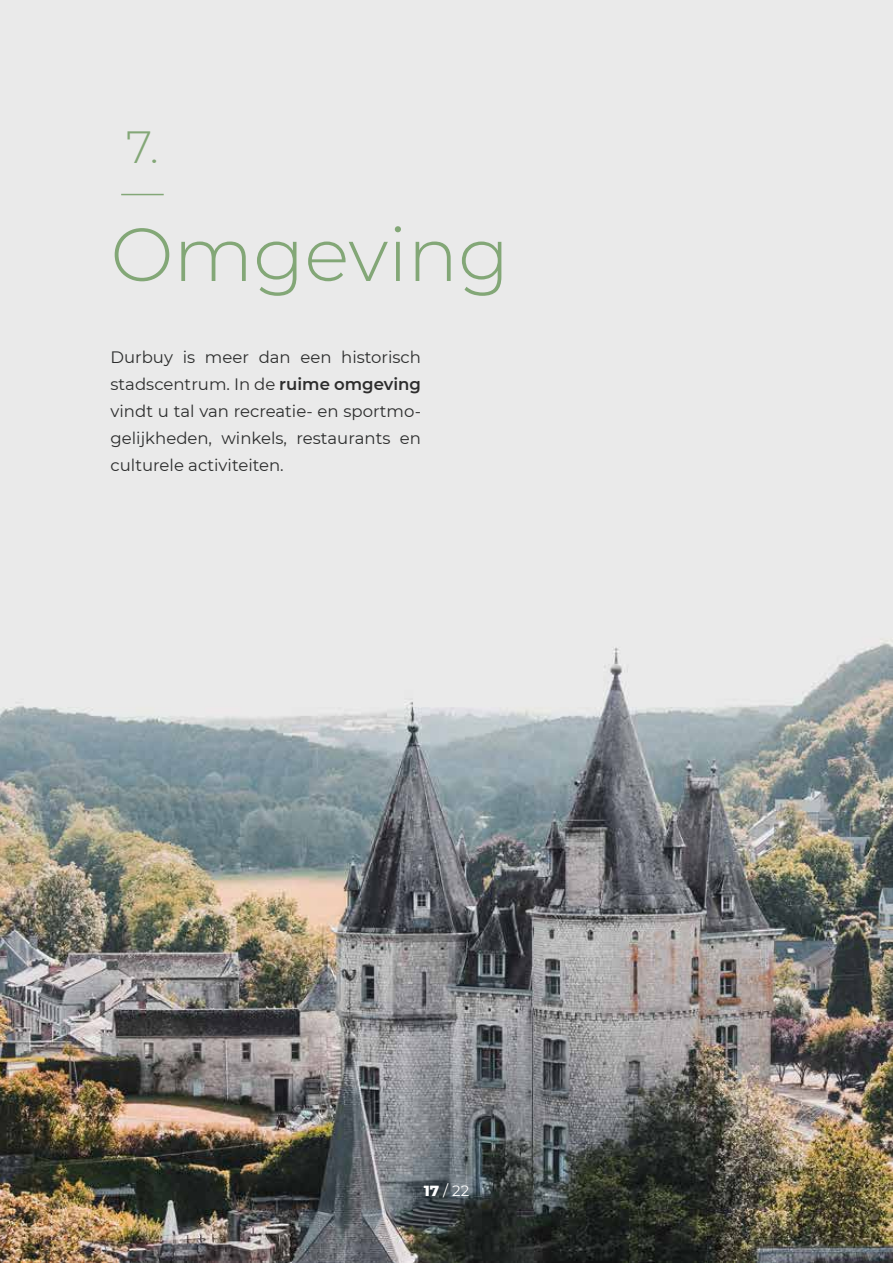
<style>
.page{position:relative;width:893px;height:1263px;background:#fff}
.page>*{position:absolute;margin:0;border:0;box-sizing:border-box;transform-origin:0 0}
.t1{font:300 75px "Montserrat";color:#83a777}
.t2{font:300 45px "Montserrat";color:#83a777}
.t3{font:16.5px/27px "Montserrat";color:#2c2d2d;text-align:justify}
.t4{font:15px "Montserrat";color:#fff}
.s1{font-weight:600;color:#2d2d2d}
.s2{font-weight:800}
</style>
<div class="page">
<img style="left:0;top:0;width:893px;height:1263px">
<hr style="left:121px;top:194px;width:43px;height:1px;background:#83a777">
<h2 class="t2" style="left:126px;top:116px;width:34px">7.</h2>
<h1 class="t1" style="left:111px;top:203px;width:400px">Omgeving</h1>
<p class="t3" style="left:111px;top:343px;width:312px">Durbuy is meer dan een historisch stadscentrum. In de <span class="s1">ruime omgeving </span>vindt u tal van recreatie- en sportmo&shy;gelijkheden, winkels, restaurants en culturele activiteiten.</p>
<p class="t4" style="left:424px;top:1180px;width:47px"><span class="s2">17</span> / 22</p>
</div>
